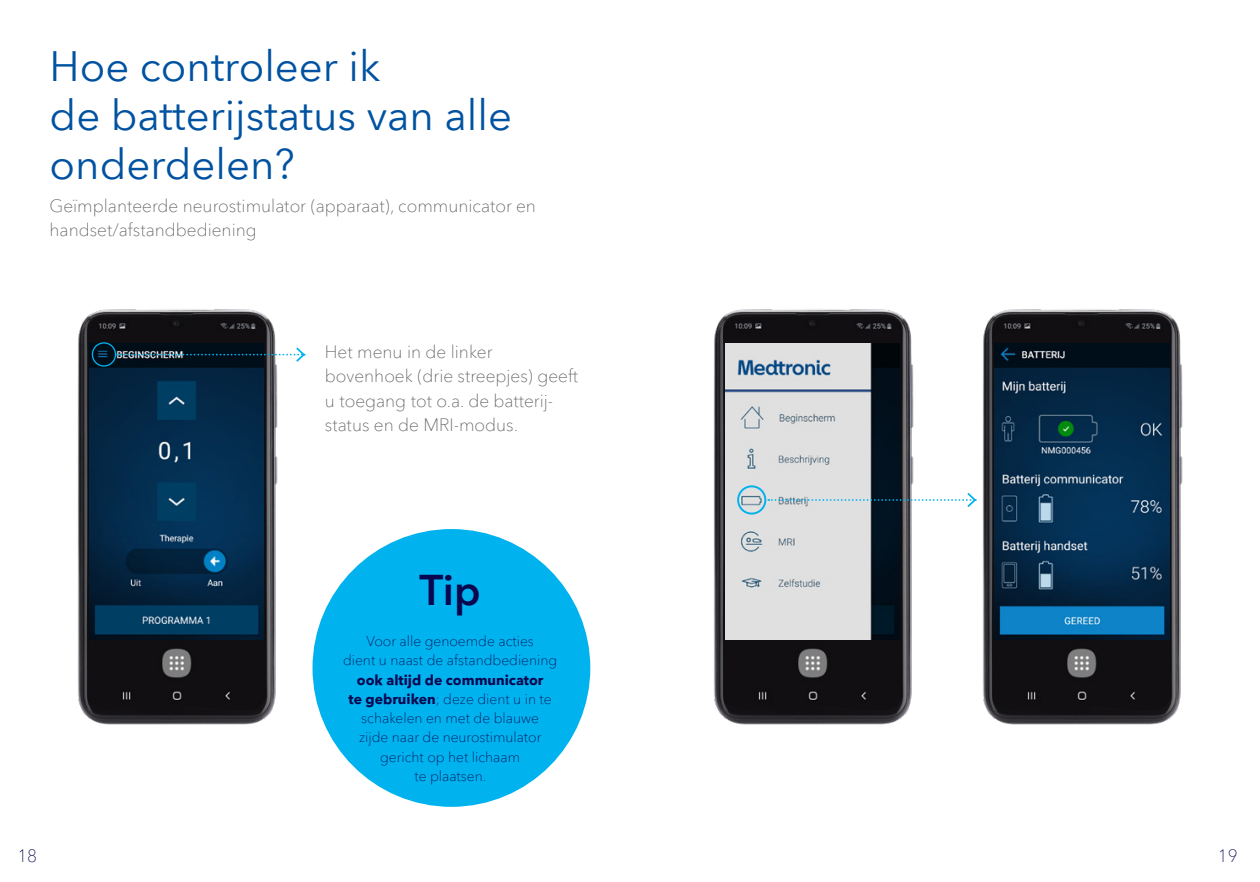
<style>
.page{position:relative;width:1260px;height:882px;background:#fff}
.page>*{position:absolute;margin:0;border:0;box-sizing:border-box;transform-origin:0 0}
.t1{font:42px/49px "Avenir Next World";color:#0052a1}
.t2{font:600 42px "Avenir Next World";color:#080750}
.t3{font:100 17.5px/24.5px "Avenir Next World";color:#58595b}
.t4{font:100 17.5px "Avenir Next World";color:#080750}
.t5{font:100 14px/19.2px "Avenir Next World";color:#080750;text-align:center}
.s1{font-weight:700}
</style>
<div class="page">
<img style="left:77px;top:309px;width:201px;height:416px">
<img style="left:713px;top:309px;width:201px;height:416px">
<img style="left:982px;top:309px;width:201px;height:416px">
<img style="left:89px;top:343px;width:175px;height:296px">
<img style="left:725px;top:343px;width:175px;height:296px">
<img style="left:995px;top:343px;width:174px;height:296px">
<svg style="left:117px;top:346px;width:189px;height:18px;background:#384953"></svg>
<div style="left:92px;top:342px;width:24px;height:25px;border:1px solid #00b2ee;border-radius:50%"></div>
<div style="left:737px;top:485px;width:29px;height:30px;border:2px solid #00b2ee;border-radius:50%"></div>
<svg style="left:768px;top:491px;width:209px;height:18px"></svg>
<div style="left:313px;top:529px;width:277px;height:278px;background:#00b2ee;border-radius:50%"></div>
<h1 class="t1" style="left:50px;top:43px;width:464px">Hoe controleer ik<br>de batterijstatus van alle onderdelen?</h1>
<p class="t3" style="left:50px;top:193px;width:488px">Geïmplanteerde neurostimulator (apparaat), communicator en handset/afstandbediening</p>
<p class="t3" style="left:325px;top:339px;width:255px">Het menu in de linker bovenhoek (drie streepjes) geeft u toegang tot o.a. de batterij&shy;status en de MRI-modus.</p>
<h1 class="t2" style="left:420px;top:566px;width:63px">Tip</h1>
<p class="t5" style="left:343px;top:632px;width:216px">Voor alle genoemde acties<br>dient u naast de afstandbediening</p>
<p class="t5" style="left:349px;top:670px;width:205px"><span class="s1">ook altijd de communicator te gebruiken</span>; deze dient u in te schakelen en met de blauwe zijde naar de neurostimulator gericht op het lichaam<br>te plaatsen.</p>
<p class="t4" style="left:17px;top:842px;width:21px">18</p>
<p class="t4" style="left:1218px;top:842px;width:21px">19</p>
</div>
